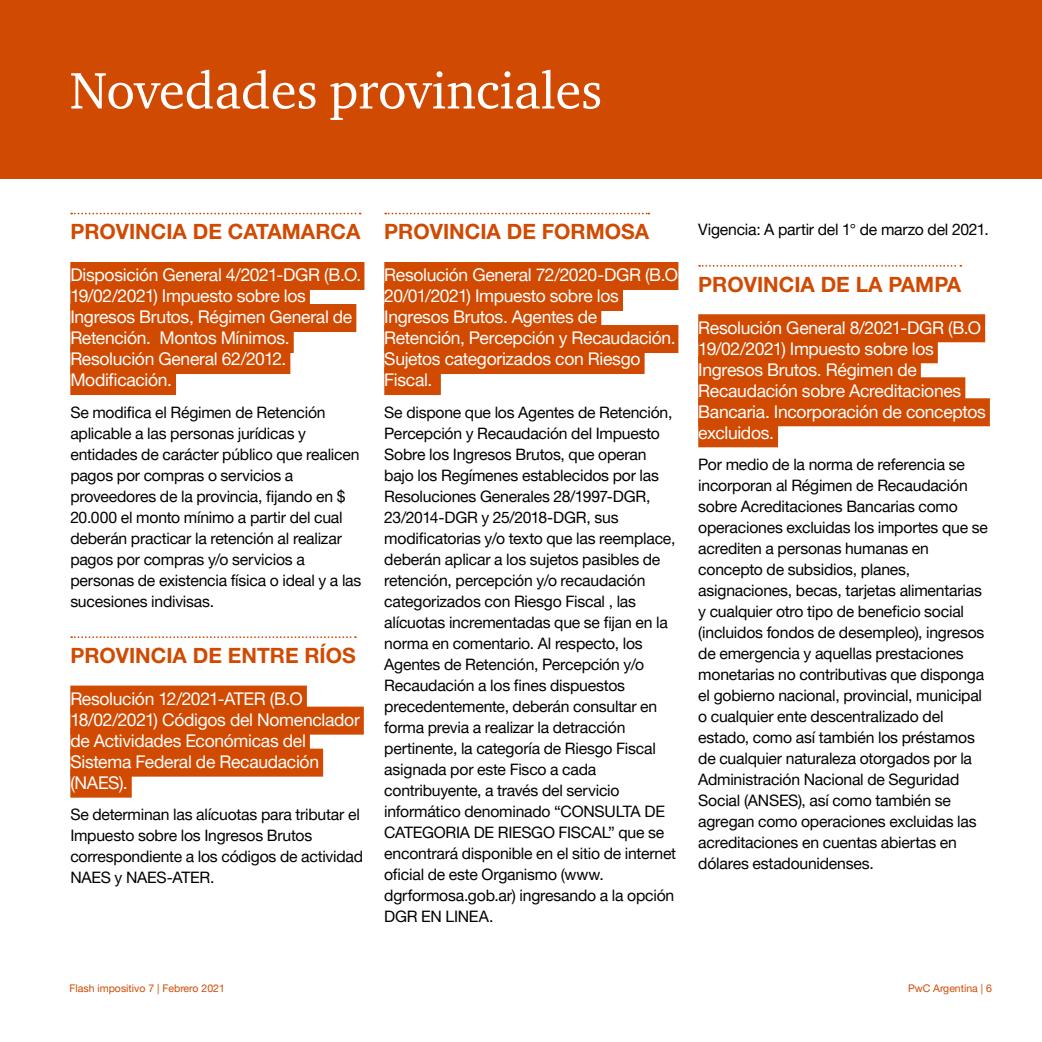
<style>
.page{position:relative;width:1042px;height:1042px;background:#fff}
.page>*{position:absolute;margin:0;border:0;box-sizing:border-box;transform-origin:0 0}
.t1{font:52.5px "ITC Charter Com";color:#fff}
.t2{font:700 21px "Helvetica Neue LT Pro";color:#d04a02}
.t3{font:17.5px/21px "Helvetica Neue LT Pro";letter-spacing:-.02em;color:#fff}
.t4{font:15.75px/21px "Helvetica Neue LT Pro";letter-spacing:-.015em;color:#000}
.t5{font:10.5px "Helvetica Neue LT Pro";color:#d04a02}
</style>
<div class="page">
<svg style="left:71px;top:213px;width:290px;height:1px"></svg>
<div style="left:70px;top:262px;width:294px;height:28px;background:#d04a02"></div>
<div style="left:70px;top:283px;width:240px;height:28px;background:#d04a02"></div>
<div style="left:70px;top:304px;width:286px;height:28px;background:#d04a02"></div>
<div style="left:70px;top:325px;width:224px;height:28px;background:#d04a02"></div>
<div style="left:70px;top:346px;width:220px;height:28px;background:#d04a02"></div>
<div style="left:70px;top:367px;width:106px;height:28px;background:#d04a02"></div>
<svg style="left:71px;top:636px;width:285px;height:2px"></svg>
<div style="left:70px;top:685px;width:237px;height:28px;background:#d04a02"></div>
<div style="left:70px;top:706px;width:294px;height:28px;background:#d04a02"></div>
<div style="left:70px;top:727px;width:240px;height:28px;background:#d04a02"></div>
<div style="left:70px;top:748px;width:253px;height:28px;background:#d04a02"></div>
<div style="left:70px;top:769px;width:62px;height:28px;background:#d04a02"></div>
<svg style="left:385px;top:213px;width:264px;height:1px"></svg>
<div style="left:384px;top:262px;width:294px;height:28px;background:#d04a02"></div>
<div style="left:384px;top:283px;width:239px;height:28px;background:#d04a02"></div>
<div style="left:384px;top:304px;width:217px;height:28px;background:#d04a02"></div>
<div style="left:384px;top:325px;width:294px;height:28px;background:#d04a02"></div>
<div style="left:384px;top:346px;width:260px;height:28px;background:#d04a02"></div>
<div style="left:384px;top:367px;width:57px;height:28px;background:#d04a02"></div>
<svg style="left:699px;top:265px;width:262px;height:2px"></svg>
<div style="left:698px;top:314px;width:287px;height:28px;background:#d04a02"></div>
<div style="left:698px;top:335px;width:240px;height:28px;background:#d04a02"></div>
<div style="left:698px;top:356px;width:223px;height:28px;background:#d04a02"></div>
<div style="left:698px;top:377px;width:267px;height:28px;background:#d04a02"></div>
<div style="left:698px;top:398px;width:292px;height:28px;background:#d04a02"></div>
<div style="left:698px;top:419px;width:80px;height:28px;background:#d04a02"></div>
<div style="left:0;top:0;width:1042px;height:179px;background:#d04a02"></div>
<h1 class="t1" style="left:70px;top:58px;width:534px">Novedades provinciales</h1>
<h2 class="t2" style="left:70px;top:219px;width:292px">PROVINCIA DE CATAMARCA</h2>
<p class="t3" style="left:70px;top:264px;width:292px">Disposición General 4/2021-DGR (B.O.<br>19/02/2021) Impuesto sobre los<br>Ingresos Brutos, Régimen General de<br>Retención. Montos Mínimos.<br>Resolución General 62/2012.<br>Modificación.</p>
<p class="t4" style="left:70px;top:401px;width:293px">Se modifica el Régimen de Retención aplicable a las personas jurídicas y entidades de carácter público que realicen pagos por compras o servicios a proveedores de la provincia, fijando en $ 20.000 el monto mínimo a partir del cual deberán practicar la retención al realizar pagos por compras y/o servicios a personas de existencia física o ideal y a las sucesiones indivisas.</p>
<h2 class="t2" style="left:70px;top:642px;width:287px">PROVINCIA DE ENTRE RÍOS</h2>
<p class="t3" style="left:70px;top:688px;width:291px">Resolución 12/2021-ATER (B.O<br>18/02/2021) Códigos del Nomenclador de Actividades Económicas del<br>Sistema Federal de Recaudación (NAES).</p>
<p class="t4" style="left:70px;top:804px;width:294px">Se determinan las alícuotas para tributar el Impuesto sobre los Ingresos Brutos correspondiente a los códigos de actividad NAES y NAES-ATER.</p>
<h2 class="t2" style="left:384px;top:219px;width:266px">PROVINCIA DE FORMOSA</h2>
<p class="t3" style="left:384px;top:264px;width:295px">Resolución General 72/2020-DGR (B.O<br>20/01/2021) Impuesto sobre los<br>Ingresos Brutos. Agentes de<br>Retención, Percepción y Recaudación.<br>Sujetos categorizados con Riesgo<br>Fiscal.</p>
<p class="t4" style="left:384px;top:401px;width:293px">Se dispone que los Agentes de Retención, Percepción y Recaudación del Impuesto Sobre los Ingresos Brutos, que operan bajo los Regímenes establecidos por las Resoluciones Generales 28/1997-DGR, 23/2014-DGR y 25/2018-DGR, sus modificatorias y/o texto que las reemplace, deberán aplicar a los sujetos pasibles de retención, percepción y/o recaudación categorizados con Riesgo Fiscal , las alícuotas incrementadas que se fijan en la norma en comentario. Al respecto, los Agentes de Retención, Percepción y/o Recaudación a los fines dispuestos precedentemente, deberán consultar en forma previa a realizar la detracción pertinente, la categoría de Riesgo Fiscal asignada por este Fisco a cada contribuyente, a través del servicio informático denominado “CONSULTA DE CATEGORIA DE RIESGO FISCAL” que se encontrará disponible en el sitio de internet oficial de este Organismo (www. dgrformosa.gob.ar) ingresando a la opción DGR EN LINEA.</p>
<p class="t4" style="left:698px;top:219px;width:292px">Vigencia: A partir del 1° de marzo del 2021.</p>
<h2 class="t2" style="left:698px;top:271px;width:264px">PROVINCIA DE LA PAMPA</h2>
<p class="t3" style="left:698px;top:316px;width:289px">Resolución General 8/2021-DGR (B.O<br>19/02/2021) Impuesto sobre los<br>Ingresos Brutos. Régimen de<br>Recaudación sobre Acreditaciones<br>Bancaria. Incorporación de conceptos excluidos.</p>
<p class="t4" style="left:698px;top:453px;width:291px">Por medio de la norma de referencia se incorporan al Régimen de Recaudación sobre Acreditaciones Bancarias como operaciones excluidas los importes que se acrediten a personas humanas en concepto de subsidios, planes, asignaciones, becas, tarjetas alimentarias y cualquier otro tipo de beneficio social (incluidos fondos de desempleo), ingresos de emergencia y aquellas prestaciones monetarias no contributivas que disponga el gobierno nacional, provincial, municipal o cualquier ente descentralizado del estado, como así también los préstamos de cualquier naturaleza otorgados por la Administración Nacional de Seguridad Social (ANSES), así como también se agregan como operaciones excluidas las acreditaciones en cuentas abiertas en dólares estadounidenses.</p>
<p class="t5" style="left:69px;top:982px;width:157px">Flash impositivo 7 | Febrero 2021</p>
<p class="t5" style="left:908px;top:982px;width:85px">PwC Argentina | 6</p>
</div>
